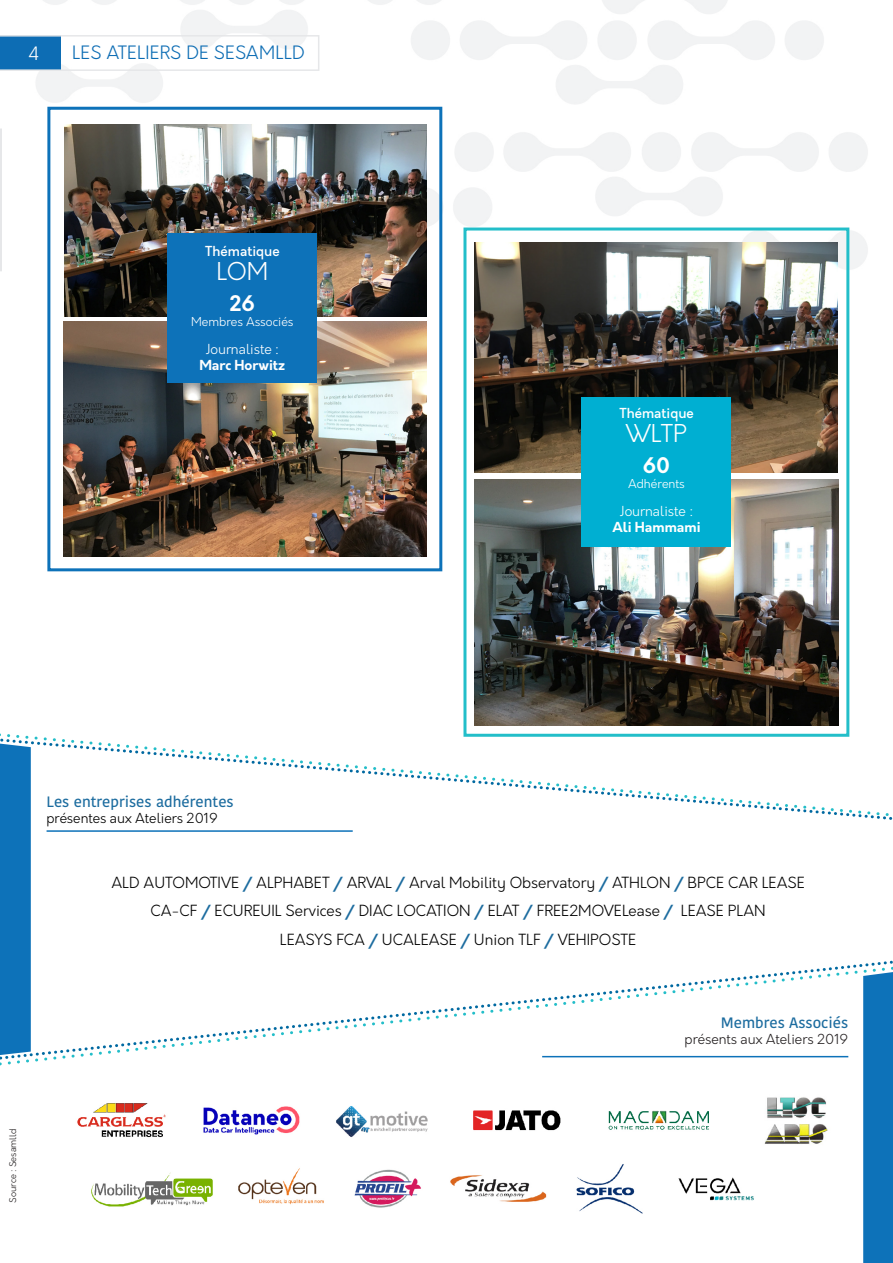
<style>
.page{position:relative;width:893px;height:1263px;background:#fff}
.page>*{position:absolute;margin:0;border:0;box-sizing:border-box;transform-origin:0 0}
.t1{font:300 24px "Orkney";color:#fff}
.t2{font:700 21px "Orkney";color:#fff}
.t3{font:300 18px "Orkney";letter-spacing:.01em;color:#0d6db4}
.t4{font:300 18px "Orkney";color:#fff}
.t5{font:300 15px/28.5px "Orkney";color:#000;text-align:center}
.t6{font:500 15px "Kohinoor Bangla";color:#1c6c9f}
.t7{font:300 13.5px "Orkney";color:#fff}
.t8{font:300 13.5px "Orkney";color:#000}
.t9{font:300 13.5px "Orkney";color:#231f20}
.t10{font:700 13.5px "Orkney";color:#fff}
.t11{font:500 13.5px "Orkney";color:#fff}
.t12{font:300 12px "Orkney";color:#fff}
.t13{font:300 9px "Orkney";color:#231f20}
.s1{font-weight:700;color:#1c6c9f}
</style>
<div class="page">
<img style="left:64px;top:129px;width:804px;height:142px">
<img style="left:475px;top:242px;width:363px;height:230px">
<img style="left:63px;top:321px;width:364px;height:236px">
<img style="left:475px;top:479px;width:363px;height:246px">
<img style="left:65px;top:124px;width:362px;height:193px">
<img style="left:77px;top:1097px;width:751px;height:117px">
<svg style="left:0;top:35px;width:319px;height:36px"></svg>
<div style="left:168px;top:233px;width:149px;height:150px;background:#0d72b9"></div>
<div style="left:582px;top:398px;width:149px;height:149px;background:#00afd2"></div>
<div style="left:47px;top:107px;width:395px;height:464px;border:3px solid #0d72b9"></div>
<div style="left:463px;top:228px;width:386px;height:509px;border:3px solid #23bec9"></div>
<hr style="left:47px;top:830px;width:306px;height:2px;background:#0d72b9">
<svg style="left:0;top:731px;width:892px;height:89px"></svg>
<svg style="left:0;top:961px;width:893px;height:104px"></svg>
<svg style="left:863px;top:972px;width:30px;height:291px;background:#1275ba"></svg>
<div style="left:0;top:744px;width:31px;height:311px;background:#0d72b9"></div>
<p class="t4" style="left:29px;top:42px;width:12px">4</p>
<p class="t3" style="left:72px;top:41px;width:234px">LES ATELIERS DE SESAMLLD</p>
<p class="t11" style="left:205px;top:242px;width:76px">Thématique</p>
<h1 class="t1" style="left:216px;top:256px;width:53px">LOM</h1>
<h2 class="t2" style="left:230px;top:290px;width:27px">26</h2>
<p class="t12" style="left:191px;top:314px;width:104px">Membres Associés</p>
<p class="t7" style="left:205px;top:341px;width:75px">Journaliste :</p>
<p class="t10" style="left:199px;top:356px;width:87px">Marc Horwitz</p>
<p class="t11" style="left:619px;top:404px;width:76px">Thématique</p>
<h1 class="t1" style="left:626px;top:418px;width:63px">WLTP</h1>
<h2 class="t2" style="left:643px;top:452px;width:29px">60</h2>
<p class="t12" style="left:628px;top:476px;width:58px">Adhérents</p>
<p class="t7" style="left:620px;top:503px;width:75px">Journaliste :</p>
<p class="t10" style="left:612px;top:518px;width:90px">Ali Hammami</p>
<p class="t6" style="left:47px;top:789px;width:189px">Les entreprises adhérentes</p>
<p class="t8" style="left:47px;top:809px;width:173px">présentes aux Ateliers 2019</p>
<p class="t5" style="left:111px;top:868px;width:695px">ALD AUTOMOTIVE <span class="s1">/</span> ALPHABET <span class="s1">/</span> ARVAL <span class="s1">/</span> Arval Mobility Observatory <span class="s1">/</span> ATHLON <span class="s1">/</span> BPCE CAR LEASE<br>CA-CF <span class="s1">/</span> ECUREUIL Services <span class="s1">/</span> DIAC LOCATION <span class="s1">/</span> ELAT <span class="s1">/</span> FREE2MOVELease <span class="s1">/</span> LEASE PLAN<br>LEASYS FCA <span class="s1">/</span> UCALEASE <span class="s1">/</span> Union TLF <span class="s1">/</span> VEHIPOSTE</p>
<p class="t6" style="left:721px;top:1011px;width:129px">Membres Associés</p>
<p class="t9" style="left:685px;top:1030px;width:165px">présents aux Ateliers 2019</p>
<p class="t13" style="left:7px;top:1202px;width:75px;rotate:-90deg">Source : Sesamlld</p>
</div>
